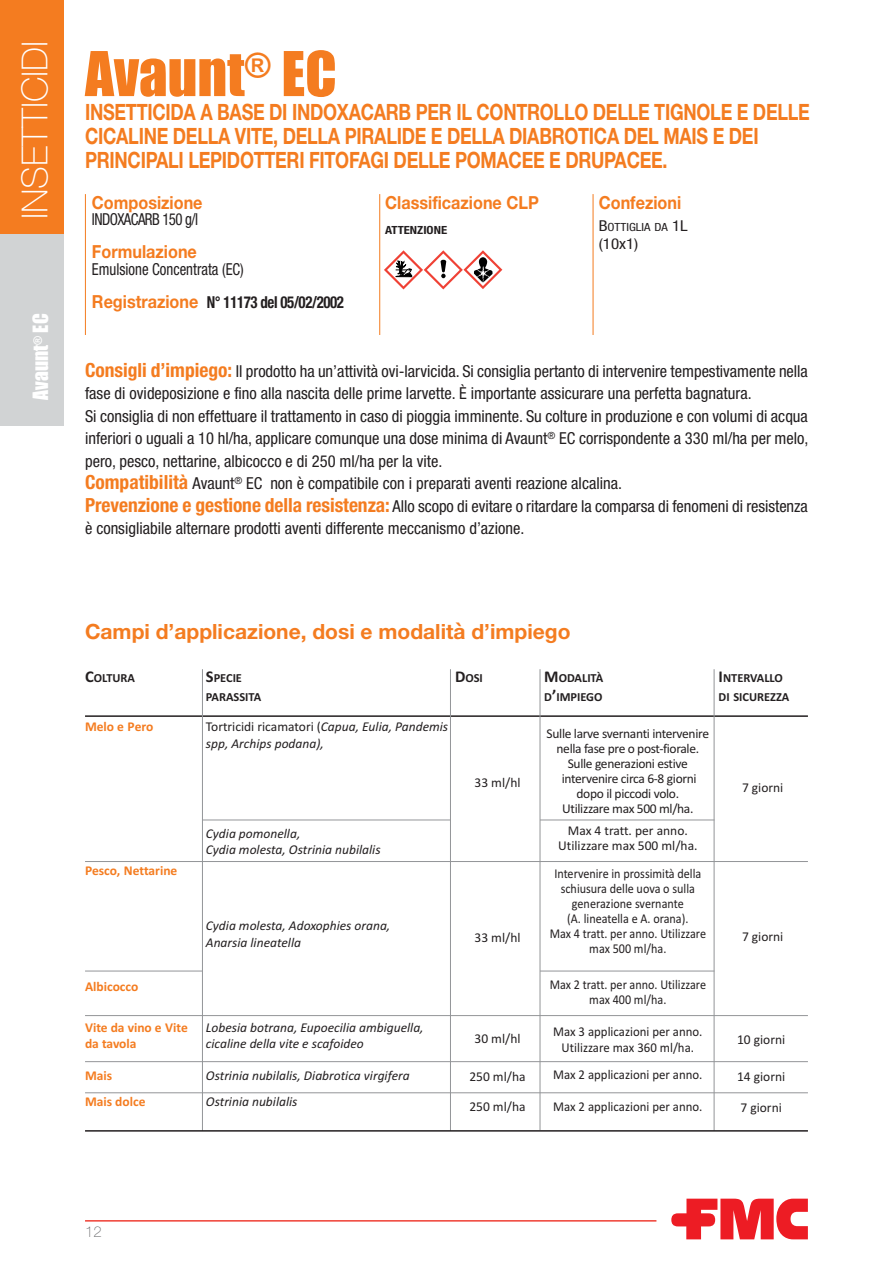
<style>
.page{position:relative;width:893px;height:1263px;background:#fff}
.page>*{position:absolute;margin:0;border:0;box-sizing:border-box;transform-origin:0 0}
.t1{font:57px "Impact";color:#f47c20}
.t2{font:100 36px "Helvetica Neue";color:#fff}
.t3{font:700 22.5px/24px "Helvetica Neue";letter-spacing:-.015em;color:#f47c20;scale:.8 1}
.t4{font:700 21px "Helvetica Neue";color:#f47c20}
.t5{font:19.5px "Impact";color:#fff}
.t6{font:700 18px "Helvetica Neue";color:#f47c20;scale:.9 1}
.t7{font:condensed 16.5px/22.5px "Helvetica Neue";color:#231f20}
.t8{font:condensed 16.5px/33px "Helvetica Neue LT Std";color:#231f20;scale:.9 1}
.t9{font:condensed 16.5px "Helvetica Neue LT Std";letter-spacing:-.035em;color:#231f20;scale:.9 1}
.t10{font:condensed 15px "Helvetica Neue";color:#231f20;scale:1.13 1}
.t11{font:100 15px "Helvetica Neue";color:#6d6e70}
.t12{font:italic 13.5px/16.5px "Calibri";color:#231f20}
.t13{font:13.5px/15px "Calibri";color:#231f20;text-align:center;scale:.9 1}
.t14{font:13.5px/15px "Calibri";letter-spacing:-.025em;color:#231f20;text-align:center}
.t15{font:13.5px/15px "Calibri";color:#231f20;text-align:center}
.t16{font:13.5px/16.5px "Calibri";color:#231f20;text-align:center;scale:.95 1}
.t17{font:700 13.5px/16.5px "Calibri";color:#f47c20}
.t18{font:700 12.3px/19.5px "Calibri";color:#231f20}
.t19{font:condensed 11.25px "Helvetica Neue";color:#231f20;scale:1.13 1}
.t20{font:700 condensed 11.25px "Helvetica Neue";color:#231f20;scale:1.13 1}
.s1{font-family:"Helvetica Neue";font-weight:700;font-stretch:normal;font-size:18px;color:#f47c20}
.s2{font-weight:700}
.s3{font-size:15px}
.s4{font-weight:700;font-size:19.5px;color:#f47c20}
.s5{font-size:16.5px}
.s6{font-style:normal}
</style>
<div class="page">
<div style="left:0;top:216px;width:64px;height:209px;background:#d1d3d4"></div>
<div style="left:0;top:0;width:64px;height:234px;background:#f47c20"></div>
<svg style="left:671px;top:1198px;width:137px;height:41px"></svg>
<hr style="left:85px;top:1220px;width:571px;height:1px;background:#ef3e33">
<hr style="left:379px;top:194px;width:1px;height:141px;background:#f47c20">
<hr style="left:593px;top:194px;width:1px;height:141px;background:#f47c20">
<hr style="left:85px;top:194px;width:1px;height:141px;background:#f47c20">
<svg style="left:384px;top:250px;width:118px;height:39px"></svg>
<hr style="left:85px;top:715px;width:723px;height:2px;background:#231f20">
<hr style="left:202px;top:669px;width:1px;height:462px;background:#939598">
<hr style="left:450px;top:669px;width:1px;height:462px;background:#939598">
<hr style="left:540px;top:669px;width:1px;height:461px;background:#939598">
<hr style="left:714px;top:669px;width:1px;height:462px;background:#939598">
<hr style="left:85px;top:1130px;width:723px;height:1px;background:#231f20">
<hr style="left:85px;top:861px;width:723px;height:1px;background:#939598">
<hr style="left:85px;top:1015px;width:723px;height:1px;background:#939598">
<hr style="left:85px;top:971px;width:117px;height:1px;background:#939598">
<hr style="left:540px;top:971px;width:174px;height:1px;background:#939598">
<hr style="left:203px;top:820px;width:248px;height:1px;background:#939598">
<hr style="left:540px;top:820px;width:174px;height:1px;background:#939598">
<hr style="left:85px;top:1061px;width:723px;height:1px;background:#939598">
<hr style="left:85px;top:1092px;width:723px;height:1px;background:#939598">
<h2 class="t2" style="left:14px;top:219px;width:180px;rotate:-90deg">INSETTICIDI</h2>
<p class="t5" style="left:25px;top:400px;width:88px;rotate:-90deg">Avaunt<sup>®</sup> EC</p>
<h1 class="t1" style="left:85px;top:30px;width:253px">Avaunt<sup>®</sup> EC</h1>
<h3 class="t3" style="left:85px;top:101px;width:907px">INSETTICIDA A BASE DI INDOXACARB PER IL CONTROLLO DELLE TIGNOLE E DELLE<br>CICALINE DELLA VITE, DELLA PIRALIDE E DELLA DIABROTICA DEL MAIS E DEI<br>PRINCIPALI LEPIDOTTERI FITOFAGI DELLE POMACEE E DRUPACEE.</h3>
<p class="t6" style="left:92px;top:188px;width:124px">Composizione</p>
<p class="t9" style="left:92px;top:210px;width:120px">INDOXACARB 150 g/l</p>
<p class="t6" style="left:92px;top:238px;width:118px">Formulazione</p>
<p class="t8" style="left:92px;top:252px;width:282px">Emulsione Concentrata (EC)<br><span class="s1">Registrazione</span> <span class="s2">N° 11173 del 05/02/2002</span></p>
<p class="t6" style="left:385px;top:188px;width:172px">Classificazione CLP</p>
<p class="t20" style="left:385px;top:224px;width:56px">ATTENZIONE</p>
<p class="t6" style="left:599px;top:188px;width:93px">Confezioni</p>
<p class="t19" style="left:599px;top:221px;width:80px"><span class="s3">B</span>OTTIGLIA DA <span class="s3">1L</span></p>
<p class="t10" style="left:599px;top:235px;width:36px">(10x1)</p>
<p class="t7" style="left:85px;top:359px;width:725px"><span class="s4">Consigli d’impiego:</span> Il prodotto ha un’attività ovi-larvicida. Si consiglia pertanto di intervenire tempestivamente nella fase di ovideposizione e fino alla nascita delle prime larvette. È importante assicurare una perfetta bagnatura.<br>Si consiglia di non effettuare il trattamento in caso di pioggia imminente. Su colture in produzione e con volumi di acqua inferiori o uguali a 10 hl/ha, applicare comunque una dose minima di Avaunt<sup>®</sup> EC corrispondente a 330 ml/ha per melo, pero, pesco, nettarine, albicocco e di 250 ml/ha per la vite.<br><span class="s4">Compatibilità</span> Avaunt<sup>®</sup> EC non è compatibile con i preparati aventi reazione alcalina.<br><span class="s4">Prevenzione e gestione della resistenza:</span> Allo scopo di evitare o ritardare la comparsa di fenomeni di resistenza è consigliabile alternare prodotti aventi differente meccanismo d’azione.</p>
<p class="t4" style="left:85px;top:615px;width:487px">Campi d’applicazione, dosi e modalità d’impiego</p>
<p class="t18" style="left:85px;top:668px;width:51px"><span class="s5">C</span>OLTURA</p>
<p class="t18" style="left:206px;top:668px;width:57px"><span class="s5">S</span>PECIE<br>PARASSITA</p>
<p class="t18" style="left:455px;top:668px;width:29px"><span class="s5">D</span>OSI</p>
<p class="t18" style="left:544px;top:668px;width:60px"><span class="s5">M</span>ODALITÀ<br>D<span class="s5">’</span>IMPIEGO</p>
<p class="t18" style="left:719px;top:668px;width:72px"><span class="s5">I</span>NTERVALLO<br>DI SICUREZZA</p>
<p class="t17" style="left:85px;top:719px;width:70px">Melo e Pero</p>
<p class="t12" style="left:206px;top:718px;width:244px"><span class="s6">Tortricidi ricamatori (</span>Capua, Eulia, Pandemis spp, Archips podana),</p>
<p class="t17" style="left:85px;top:862px;width:94px">Pesco, Nettarine</p>
<p class="t12" style="left:206px;top:825px;width:176px">Cydia pomonella,<br>Cydia molesta, Ostrinia nubilalis</p>
<p class="t15" style="left:474px;top:775px;width:48px">33 ml/hl</p>
<p class="t17" style="left:85px;top:978px;width:55px">Albicocco</p>
<p class="t12" style="left:206px;top:917px;width:186px">Cydia molesta, Adoxophies orana,<br>Anarsia lineatella</p>
<p class="t15" style="left:474px;top:930px;width:48px">33 ml/hl</p>
<p class="t14" style="left:547px;top:725px;width:164px">Sulle larve svernanti intervenire nella fase pre o post-fiorale.<br>Sulle generazioni estive intervenire circa 6-8 giorni dopo il piccodi volo.<br>Utilizzare max 500 ml/ha.</p>
<p class="t15" style="left:558px;top:823px;width:141px">Max 4 tratt. per anno.<br>Utilizzare max 500 ml/ha.</p>
<p class="t13" style="left:550px;top:866px;width:175px">Intervenire in prossimità della schiusura delle uova o sulla generazione svernante<br>(A. lineatella e A. orana).<br>Max 4 tratt. per anno. Utilizzare max 500 ml/ha.</p>
<p class="t13" style="left:550px;top:976px;width:175px">Max 2 tratt. per anno. Utilizzare max 400 ml/ha.</p>
<p class="t15" style="left:742px;top:780px;width:43px">7 giorni</p>
<p class="t15" style="left:742px;top:929px;width:43px">7 giorni</p>
<p class="t17" style="left:85px;top:1019px;width:104px">Vite da vino e Vite da tavola</p>
<p class="t12" style="left:206px;top:1018px;width:219px">Lobesia botrana, Eupoecilia ambiguella, cicaline della vite e scafoideo</p>
<p class="t15" style="left:474px;top:1031px;width:48px">30 ml/hl</p>
<p class="t16" style="left:553px;top:1023px;width:159px">Max 3 applicazioni per anno.<br>Utilizzare max 360 ml/ha.</p>
<p class="t15" style="left:737px;top:1032px;width:50px">10 giorni</p>
<p class="t17" style="left:85px;top:1067px;width:29px">Mais</p>
<p class="t12" style="left:206px;top:1066px;width:205px">Ostrinia nubilalis, Diabrotica virgifera</p>
<p class="t15" style="left:469px;top:1069px;width:58px">250 ml/ha</p>
<p class="t16" style="left:553px;top:1066px;width:159px">Max 2 applicazioni per anno.</p>
<p class="t15" style="left:737px;top:1069px;width:50px">14 giorni</p>
<p class="t17" style="left:85px;top:1093px;width:62px">Mais dolce</p>
<p class="t12" style="left:206px;top:1093px;width:93px">Ostrinia nubilalis</p>
<p class="t15" style="left:469px;top:1098px;width:58px">250 ml/ha</p>
<p class="t16" style="left:553px;top:1098px;width:159px">Max 2 applicazioni per anno.</p>
<p class="t15" style="left:740px;top:1099px;width:43px">7 giorni</p>
<p class="t11" style="left:85px;top:1222px;width:18px">12</p>
</div>
